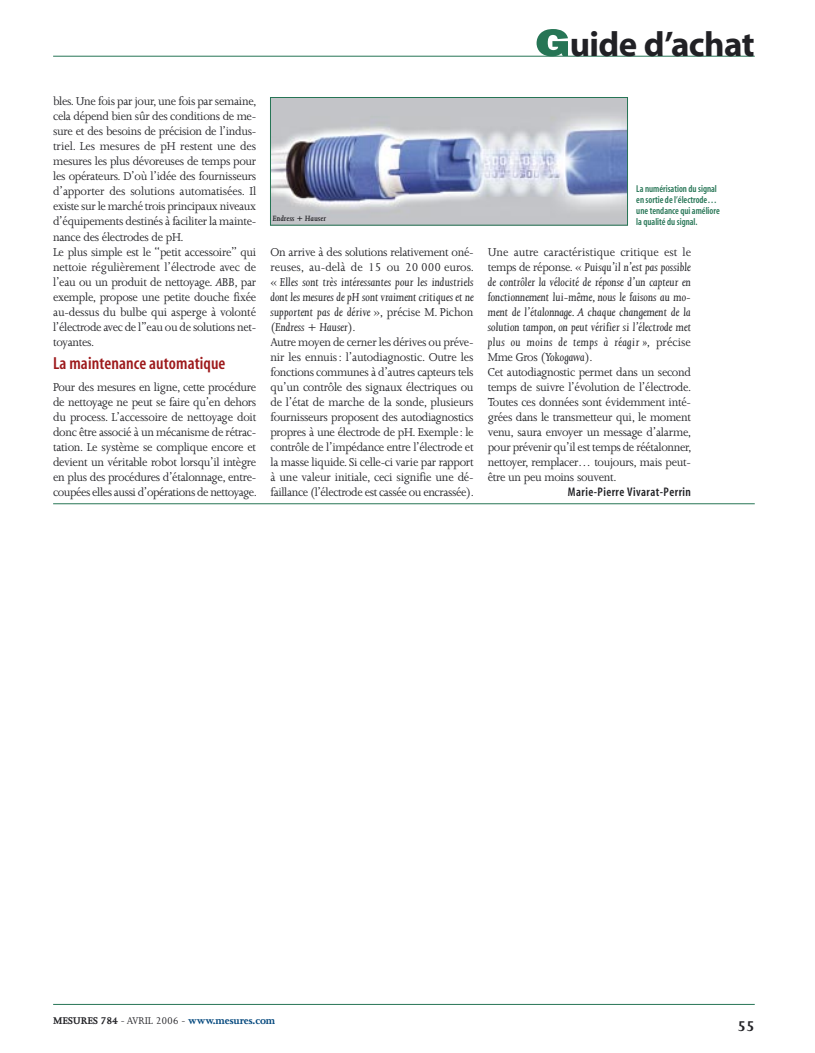
<style>
.page{position:relative;width:815px;height:1053px;background:#fff}
.page>*{position:absolute;margin:0;border:0;box-sizing:border-box;transform-origin:0 0}
.t1{font:700 35px "Myriad";letter-spacing:-.015em;color:#212125}
.t2{font:600 condensed 17.5px "Myriad";letter-spacing:.005em;color:#9d191b}
.t3{font:700 16.25px "Joanna";color:#212125}
.t4{font:13.12px/15px "Joanna";letter-spacing:-.025em;color:#212125}
.t5{font:600 condensed 12.5px "Myriad";letter-spacing:.035em;color:#212125}
.t6{font:700 11.25px "Joanna";letter-spacing:-.01em;color:#00467c}
.t7{font:600 condensed 10px/11.2px "Myriad";color:#267555;scale:.95 1}
.t8{font:italic 600 8.75px "Joanna";color:#212125;scale:1.05 1}
.s1{font-family:"Franklin Gothic";font-weight:800;font-size:38.75px;color:#267555}
.s2{font-style:italic}
.s3{color:#212125}
.s4{font-weight:400;color:#212125}
</style>
<div class="page">
<hr style="left:53px;top:1004px;width:702px;height:1px;background:#267555">
<hr style="left:53px;top:56px;width:702px;height:1px;background:#267555">
<img style="left:272px;top:99px;width:354px;height:124px">
<div style="left:270px;top:97px;width:358px;height:128px;border:1px solid #267555"></div>
<hr style="left:53px;top:503px;width:702px;height:1px;background:#267555">
<h1 class="t1" style="left:535px;top:26px;width:221px"><span class="s1">G</span>uide d’achat</h1>
<p class="t4" style="left:53px;top:94px;width:205px">bles. Une fois par jour, une fois par semaine, cela dépend bien sûr des conditions de me&shy;sure et des besoins de précision de l’indus&shy;triel. Les mesures de pH restent une des mesures les plus dévoreuses de temps pour les opérateurs. D’où l’idée des fournisseurs d’apporter des solutions automatisées. Il existe sur le marché trois principaux niveaux d’équipements destinés à faciliter la mainte&shy;nance des électrodes de pH.<br>Le plus simple est le “petit accessoire” qui nettoie régulièrement l’électrode avec de l’eau ou un produit de nettoyage. <span class="s2">ABB</span>, par exemple, propose une petite douche fixée au-dessus du bulbe qui asperge à volonté l’électrode avec de l’’eau ou de solutions net&shy;toyantes.</p>
<h2 class="t2" style="left:53px;top:355px;width:174px">La maintenance automatique</h2>
<p class="t4" style="left:53px;top:379px;width:205px;text-align:justify">Pour des mesures en ligne, cette procédure de nettoyage ne peut se faire qu’en dehors du process. L’accessoire de nettoyage doit donc être associé à un mécanisme de rétrac&shy;tation. Le système se complique encore et devient un véritable robot lorsqu’il intègre en plus des procédures d’étalonnage, entre&shy;coupées elles aussi d’opérations de nettoyage.</p>
<p class="t8" style="left:273px;top:213px;width:53px">Endress + Hauser</p>
<p class="t7" style="left:636px;top:183px;width:89px">La numérisation du signal en sortie de l’électrode… une tendance qui améliore la qualité du signal.</p>
<p class="t4" style="left:270px;top:244px;width:205px">On arrive à des solutions relativement oné&shy;reuses, au-delà de 15 ou 20 000 euros. « <span class="s2">Elles sont très intéressantes pour les industriels dont les mesures de pH sont vraiment critiques et ne supportent pas de dérive</span> », précise M. Pichon (<span class="s2">Endress + Hauser</span>).<br>Autre moyen de cerner les dérives ou préve&shy;nir les ennuis : l’autodiagnostic. Outre les fonctions communes à d’autres capteurs tels qu’un contrôle des signaux électriques ou de l’état de marche de la sonde, plusieurs fournisseurs proposent des autodiagnostics propres à une électrode de pH. Exemple : le contrôle de l’impédance entre l’électrode et la masse liquide. Si celle-ci varie par rapport à une valeur initiale, ceci signifie une dé&shy;faillance (l’électrode est cassée ou encrassée).</p>
<p class="t4" style="left:488px;top:244px;width:205px">Une autre caractéristique critique est le temps de réponse. « <span class="s2">Puisqu’il n’est pas possible de contrôler la vélocité de réponse d’un capteur en fonctionnement lui-même, nous le faisons au mo&shy;ment de l’étalonnage. A chaque changement de la solution tampon, on peut vérifier si l’électrode met plus ou moins de temps à réagir »,</span> précise Mme Gros (<span class="s2">Yokogawa</span>).<br>Cet autodiagnostic permet dans un second temps de suivre l’évolution de l’électrode.<br>Toutes ces données sont évidemment inté&shy;grées dans le transmetteur qui, le moment venu, saura envoyer un message d’alarme, pour prévenir qu’il est temps de réétalonner, nettoyer, remplacer… toujours, mais peut&shy;être un peu moins souvent.</p>
<p class="t5" style="left:568px;top:485px;width:124px">Marie-Pierre Vivarat-Perrin</p>
<p class="t6" style="left:53px;top:1014px;width:224px"><span class="s3">MESURES 784</span> <span class="s4">- AVRIL 2006 -</span> www.mesures.com</p>
<p class="t3" style="left:737px;top:1017px;width:19px">55</p>
</div>
